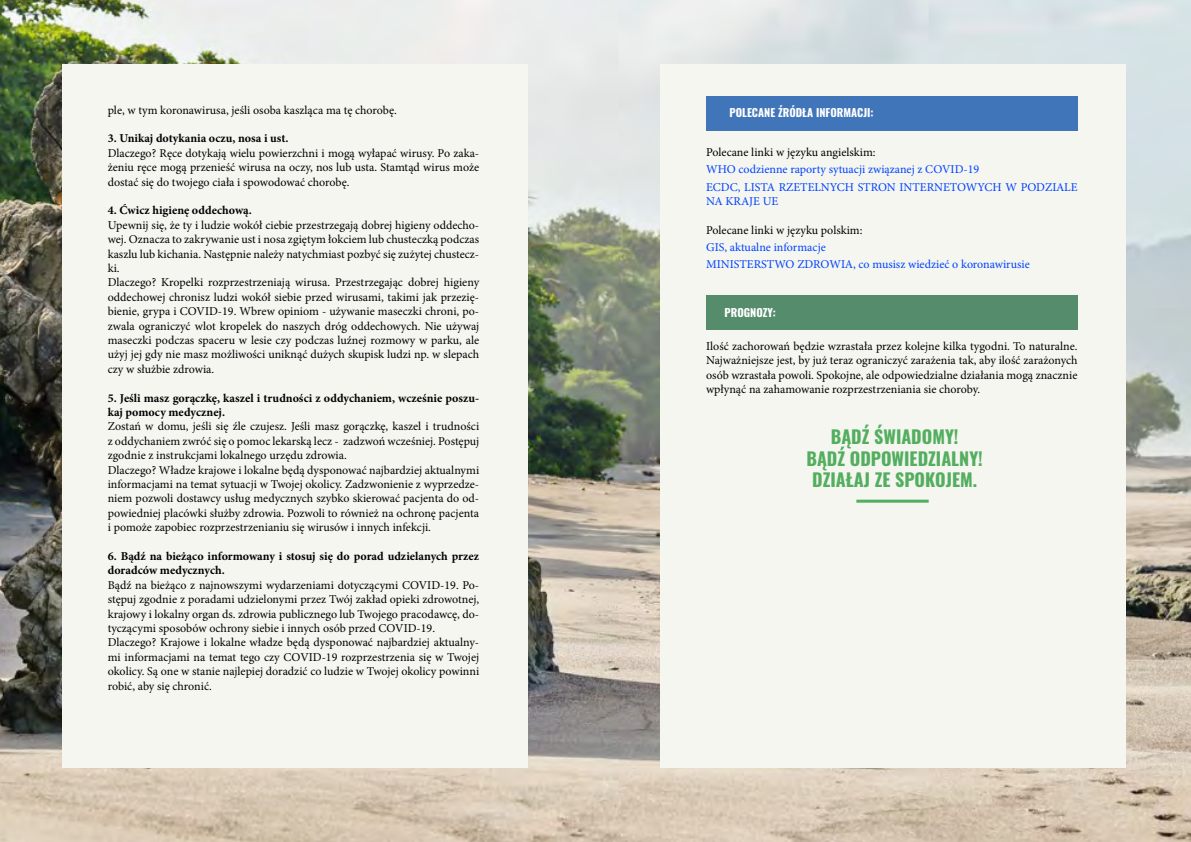
<style>
.page{position:relative;width:1191px;height:842px;background:#fff}
.page>*{position:absolute;margin:0;border:0;box-sizing:border-box;transform-origin:0 0}
.t1{font:700 18px/21.6px "Oswald";color:#53ae5f;text-align:center}
.t2{font:12px/14.4px "Minion Pro";color:#000}
.t3{font:700 12px/14.4px "Minion Pro";color:#000}
.t4{font:12px/17.2px "Minion Pro";color:#0041ff}
.t5{font:700 11px "Oswald";color:#fff}
</style>
<div class="page">
<img style="left:0;top:0;width:1191px;height:842px">
<div style="left:62px;top:64px;width:465px;height:704px;background:#f5f6f0"></div>
<div style="left:660px;top:64px;width:465px;height:704px;background:#f5f6f0"></div>
<div style="left:706px;top:96px;width:371px;height:34px;background:#4175ba"></div>
<div style="left:706px;top:296px;width:371px;height:34px;background:#548c6c"></div>
<hr style="left:856px;top:500px;width:72px;height:3px;background:#53ae5f">
<p class="t2" style="left:108px;top:103px;width:291px">ple, w tym koronawirusa, jeśli osoba kaszląca ma tę chorobę.</p>
<p class="t3" style="left:108px;top:131px;width:182px">3. Unikaj dotykania oczu, nosa i ust.</p>
<p class="t2" style="left:108px;top:146px;width:373px;text-align:justify">Dlaczego? Ręce dotykają wielu powierzchni i mogą wyłapać wirusy. Po zaka&shy;żeniu ręce mogą przenieść wirusa na oczy, nos lub usta. Stamtąd wirus może dostać się do twojego ciała i spowodować chorobę.</p>
<p class="t3" style="left:108px;top:203px;width:146px">4. Ćwicz higienę oddechową.</p>
<p class="t2" style="left:108px;top:218px;width:373px">Upewnij się, że ty i ludzie wokół ciebie przestrzegają dobrej higieny oddecho&shy;wej. Oznacza to zakrywanie ust i nosa zgiętym łokciem lub chusteczką podczas kaszlu lub kichania. Następnie należy natychmiast pozbyć się zużytej chustecz&shy;ki.<br>Dlaczego? Kropelki rozprzestrzeniają wirusa. Przestrzegając dobrej higieny oddechowej chronisz ludzi wokół siebie przed wirusami, takimi jak przezię&shy;bienie, grypa i COVID-19. Wbrew opiniom - używanie maseczki chroni, po&shy;zwala ograniczyć wlot kropelek do naszych dróg oddechowych. Nie używaj maseczki podczas spaceru w lesie czy podczas luźnej rozmowy w parku, ale użyj jej gdy nie masz możliwości uniknąć dużych skupisk ludzi np. w slepach czy w służbie zdrowia.</p>
<p class="t3" style="left:108px;top:390px;width:373px">5. Jeśli masz gorączkę, kaszel i trudności z oddychaniem, wcześnie poszu&shy;kaj pomocy medycznej.</p>
<p class="t2" style="left:108px;top:419px;width:373px">Zostań w domu, jeśli się źle czujesz. Jeśli masz gorączkę, kaszel i trudności z oddychaniem zwróć się o pomoc lekarską lecz - zadzwoń wcześniej. Postępuj zgodnie z instrukcjami lokalnego urzędu zdrowia.<br>Dlaczego? Władze krajowe i lokalne będą dysponować najbardziej aktualnymi informacjami na temat sytuacji w Twojej okolicy. Zadzwonienie z wyprzedze&shy;niem pozwoli dostawcy usług medycznych szybko skierować pacjenta do od&shy;powiedniej placówki służby zdrowia. Pozwoli to również na ochronę pacjenta i pomoże zapobiec rozprzestrzenianiu się wirusów i innych infekcji.</p>
<p class="t3" style="left:108px;top:549px;width:373px">6. Bądź na bieżąco informowany i stosuj się do porad udzielanych przez doradców medycznych.</p>
<p class="t2" style="left:108px;top:578px;width:373px">Bądź na bieżąco z najnowszymi wydarzeniami dotyczącymi COVID-19. Po&shy;stępuj zgodnie z poradami udzielonymi przez Twój zakład opieki zdrowotnej, krajowy i lokalny organ ds. zdrowia publicznego lub Twojego pracodawcę, do&shy;tyczącymi sposobów ochrony siebie i innych osób przed COVID-19.<br>Dlaczego? Krajowe i lokalne władze będą dysponować najbardziej aktualny&shy;mi informacjami na temat tego czy COVID-19 rozprzestrzenia się w Twojej okolicy. Są one w stanie najlepiej doradzić co ludzie w Twojej okolicy powinni robić, aby się chronić.</p>
<p class="t5" style="left:729px;top:105px;width:145px">POLECANE ŹRÓDŁA INFORMACJI:</p>
<p class="t2" style="left:706px;top:145px;width:171px">Polecane linki w języku angielskim:</p>
<p class="t4" style="left:706px;top:161px;width:373px">WHO codzienne raporty sytuacji związanej z COVID-19<br>ECDC, LISTA RZETELNYCH STRON INTERNETOWYCH W PODZIALE</p>
<p class="t4" style="left:706px;top:193px;width:74px">NA KRAJE UE</p>
<p class="t2" style="left:706px;top:223px;width:158px">Polecane linki w języku polskim:</p>
<p class="t4" style="left:706px;top:239px;width:325px">GIS, aktualne informacje<br>MINISTERSTWO ZDROWIA, co musisz wiedzieć o koronawirusie</p>
<p class="t5" style="left:724px;top:304px;width:53px">PROGNOZY:</p>
<p class="t2" style="left:706px;top:339px;width:373px;text-align:justify">Ilość zachorowań będzie wzrastała przez kolejne kilka tygodni. To naturalne.<br>Najważniejsze jest, by już teraz ograniczyć zarażenia tak, aby ilość zarażonych osób wzrastała powoli. Spokojne, ale odpowiedzialne działania mogą znacznie wpłynąć na zahamowanie rozprzestrzeniania sie choroby.</p>
<h1 class="t1" style="left:806px;top:427px;width:178px">BĄDŹ ŚWIADOMY!<br>BĄDŹ ODPOWIEDZIALNY!<br>DZIAŁAJ ZE SPOKOJEM.</h1>
</div>
